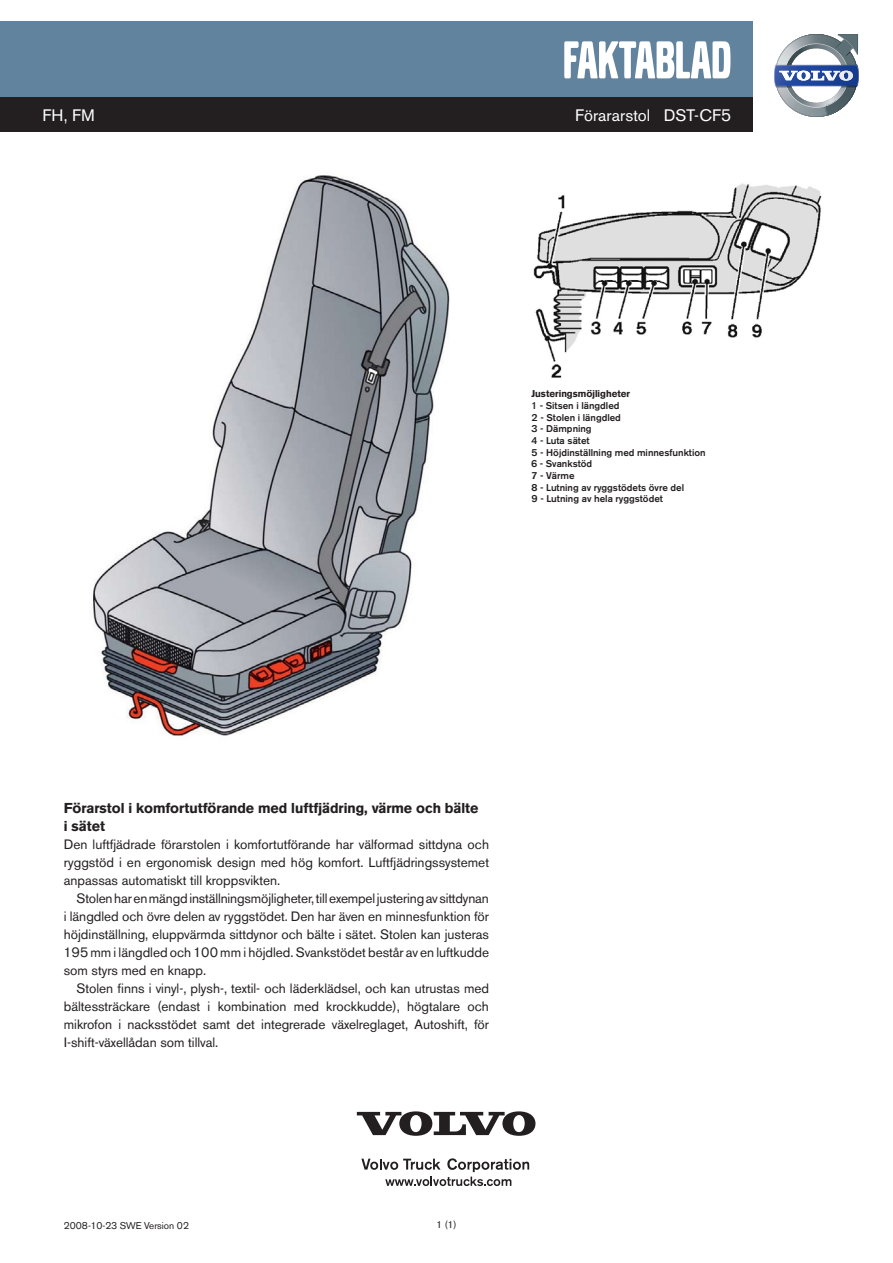
<style>
.page{position:relative;width:893px;height:1263px;background:#fff}
.page>*{position:absolute;margin:0;border:0;box-sizing:border-box;transform-origin:0 0}
.t1{font:55.5px "Volvo Broad Pro";letter-spacing:-.005em;color:#fff}
.t2{font:16.5px "Volvo Sans Pro";letter-spacing:.005em;color:#fff}
.t3{font:700 14.25px/18px "Volvo Sans Pro";color:#231f20}
.t4{font:13.5px/18px "Volvo Sans Pro";color:#231f20;text-align:justify}
.t5{font:500 9.75px/11.7px "Volvo Sans Pro";color:#231f20}
.t6{font:9.75px "Volvo Sans Pro";color:#231f20}
.t7{font:700 9.75px "Volvo Sans Pro";color:#231f20}
</style>
<div class="page">
<div style="left:0;top:21px;width:753px;height:77px;background:#61839e"></div>
<div style="left:0;top:98px;width:753px;height:34px;background:#231f20"></div>
<svg style="left:357px;top:1111px;width:178px;height:25px"></svg>
<svg style="left:361px;top:1158px;width:168px;height:28px"></svg>
<img style="left:774px;top:66px;width:1px;height:19px">
<img style="left:858px;top:67px;width:1px;height:17px">
<svg style="left:775px;top:34px;width:83px;height:83px"></svg>
<img style="left:93px;top:175px;width:357px;height:561px">
<img style="left:533px;top:183px;width:289px;height:195px">
<h1 class="t1" style="left:563px;top:34px;width:170px">FAKTABLAD</h1>
<p class="t2" style="left:43px;top:105px;width:54px">FH, FM</p>
<p class="t2" style="left:575px;top:105px;width:158px">Förararstol DST-CF5</p>
<p class="t7" style="left:531px;top:388px;width:100px">Justeringsmöjligheter</p>
<p class="t5" style="left:531px;top:399px;width:176px">1 - Sitsen i längdled<br>2 - Stolen i längdled<br>3 - Dämpning<br>4 - Luta sätet<br>5 - Höjdinställning med minnesfunktion<br>6 - Svankstöd<br>7 - Värme<br>8 - Lutning av ryggstödets övre del<br>9 - Lutning av hela ryggstödet</p>
<p class="t3" style="left:64px;top:799px;width:416px">Förarstol i komfortutförande med luftfjädring, värme och bälte i sätet</p>
<p class="t4" style="left:64px;top:835px;width:427px">Den luftfjädrade förarstolen i komfortutförande har välformad sittdyna och ryggstöd i en ergonomisk design med hög komfort. Luftfjädringssystemet anpassas automatiskt till kroppsvikten.</p>
<p class="t4" style="left:64px;top:889px;width:427px;text-indent:13px">Stolen har en mängd inställningsmöjligheter, till exempel justering av sittdynan i längdled och övre delen av ryggstödet. Den har även en minnesfunktion för höjdinställning, eluppvärmda sittdynor och bälte i sätet. Stolen kan justeras 195 mm i längdled och 100 mm i höjdled. Svankstödet består av en luftkudde som styrs med en knapp.</p>
<p class="t4" style="left:64px;top:979px;width:427px;text-indent:13px">Stolen finns i vinyl-, plysh-, textil- och läderklädsel, och kan utrustas med bältessträckare (endast i kombination med krockkudde), högtalare och mikrofon i nacksstödet samt det integrerade växelreglaget, Autoshift, för I-shift-växellådan som tillval.</p>
<p class="t6" style="left:64px;top:1219px;width:127px">2008-10-23 SWE Version 02</p>
<p class="t6" style="left:436px;top:1219px;width:21px">1 (1)</p>
</div>
